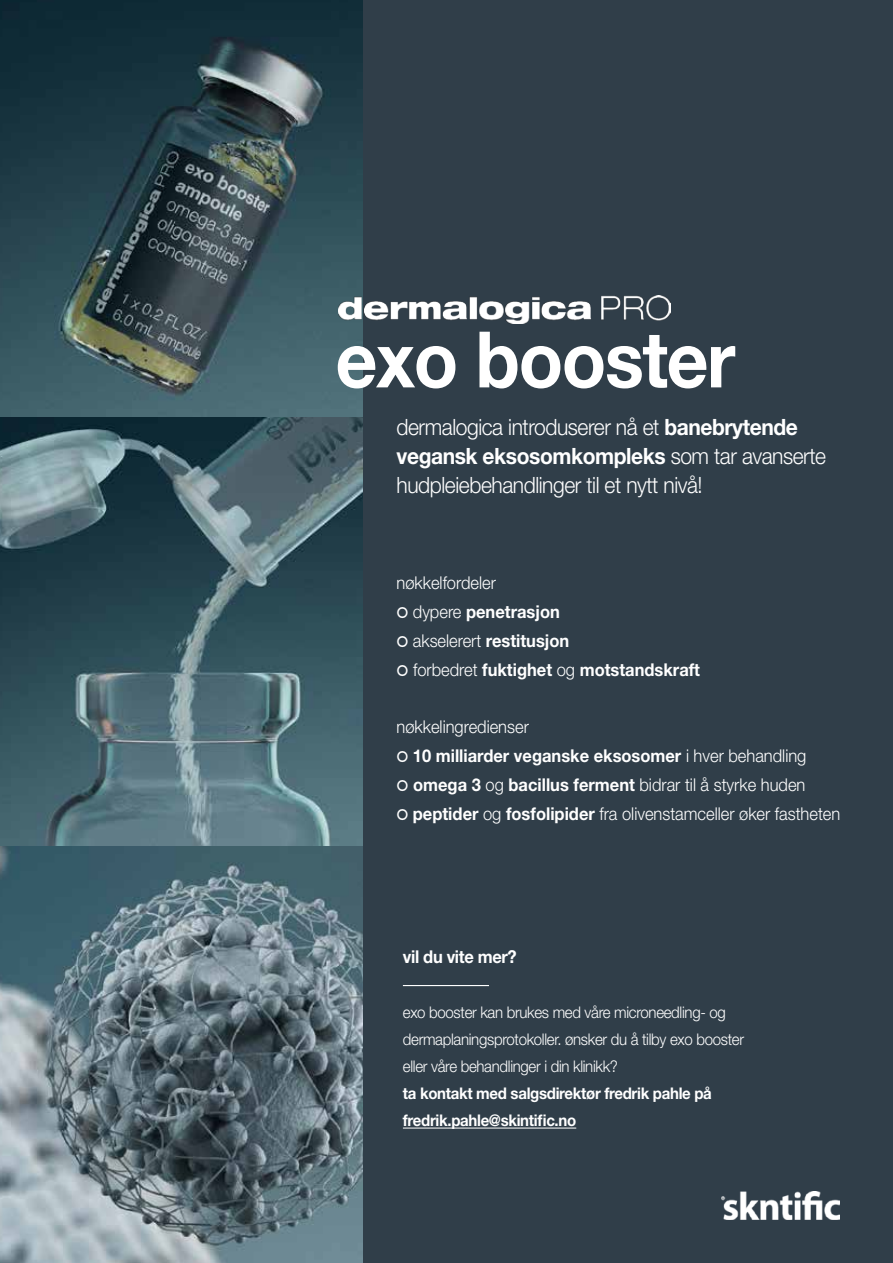
<style>
.page{position:relative;width:893px;height:1263px;background:#fff}
.page>*{position:absolute;margin:0;border:0;box-sizing:border-box;transform-origin:0 0}
.t1{font:700 78px "Helvetica Neue LT Std";letter-spacing:-.02em;color:#fff;scale:.93 1}
.t2{font:300 22.5px/28.8px "Helvetica Neue LT Std";letter-spacing:-.02em;color:#fff;scale:.93 1}
.t3{font:300 17.7px/28.8px "Helvetica Neue LT Std";color:#fff;scale:.93 1}
.t4{font:700 17.7px/28.8px "Helvetica Neue LT Std";color:#fff;scale:.93 1}
.t5{font:700 17.7px "Helvetica Neue LT Std";letter-spacing:-.02em;color:#fff;scale:.93 1}
.t6{font:300 16.05px/27px "Helvetica Neue LT Std";letter-spacing:-.02em;color:#fff;scale:.93 1}
.t7{font:700 16.05px/27px "Helvetica Neue LT Std";letter-spacing:-.02em;color:#fff;scale:.93 1}
.s1{font-weight:700}
.s2{font-weight:300}
.s3{font-family:"Sofia Pro"}
.s4{font-family:"Sofia Pro";font-weight:700}
</style>
<div class="page">
<div style="left:333px;top:0;width:560px;height:1263px;background:#303e49"></div>
<img style="left:0;top:0;width:362px;height:417px">
<img style="left:0;top:417px;width:362px;height:846px">
<hr style="left:403px;top:1128px;width:173px;height:1px;background:#fff">
<hr style="left:403px;top:985px;width:86px;height:1px;background:#fff">
<img style="left:722px;top:1191px;width:117px;height:28px">
<img style="left:338px;top:295px;width:333px;height:28px">
<h1 class="t1" style="left:336px;top:311px;width:431px">exo booster</h1>
<p class="t2" style="left:396px;top:412px;width:463px">dermalogica introduserer nå et <span class="s1">banebrytende vegansk eksosomkompleks</span> som tar avanserte hudpleiebehandlinger til et nytt nivå!</p>
<p class="t4" style="left:396px;top:568px;width:328px"><span class="s2">nøkkelfordeler<br></span><span class="s3">☐</span> <span class="s2">dypere</span> penetrasjon<br><span class="s3">☐</span> <span class="s2">akselerert</span> restitusjon<br><span class="s3">☐</span> <span class="s2">forbedret</span> fuktighet <span class="s2">og</span> motstandskraft</p>
<p class="t3" style="left:396px;top:712px;width:479px">nøkkelingredienser<br><span class="s4">☐</span> <span class="s1">10 milliarder veganske eksosomer</span> i hver behandling<br><span class="s4">☐</span> <span class="s1">omega 3</span> og <span class="s1">bacillus ferment</span> bidrar til å styrke huden<br><span class="s4">☐</span> <span class="s1">peptider</span> og <span class="s1">fosfolipider</span> fra olivenstamceller øker fastheten</p>
<p class="t5" style="left:403px;top:945px;width:124px">vil du vite mer?</p>
<p class="t6" style="left:403px;top:999px;width:368px">exo booster kan brukes med våre microneedling- og dermaplaningsprotokoller. ønsker du å tilby exo booster eller våre behandlinger i din klinikk?</p>
<p class="t7" style="left:403px;top:1080px;width:334px">ta kontakt med salgsdirektør fredrik pahle på fredrik.pahle@skintific.no</p>
</div>
